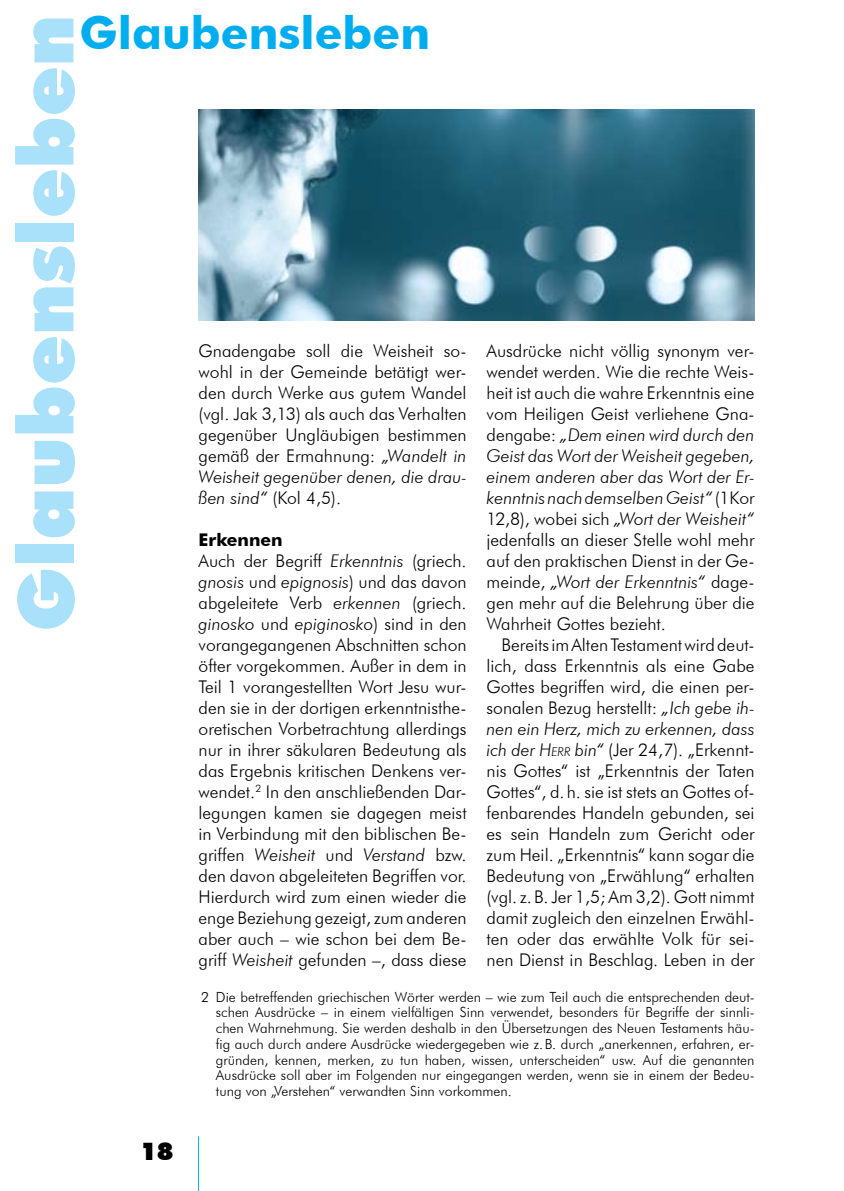
<style>
.page{position:relative;width:844px;height:1191px;background:#fff}
.page>*{position:absolute;margin:0;border:0;box-sizing:border-box;transform-origin:0 0}
.t1{font:900 77px "Futura BT";color:#aae1fa}
.t2{font:700 45.5px "Futura BT";color:#00aeef}
.t3{font:900 24.5px "Futura BT";color:#000}
.t4{font:300 17.5px/21px "Futura BT";color:#000;text-align:justify}
.t5{font:300 14px/15.8px "Futura BT";color:#000;text-align:justify}
.s1{font-style:italic}
.s2{font-weight:700}
.s3{font-style:italic;font-size:12.25px}
</style>
<div class="page">
<hr style="left:198px;top:1136px;width:1px;height:55px;background:#00aeef">
<img style="left:198px;top:109px;width:555px;height:211px">
<h2 class="t2" style="left:79px;top:6px;width:352px">Glaubensleben</h2>
<h1 class="t1" style="left:-1px;top:632px;width:618px;rotate:-90deg">Glaubensleben</h1>
<p class="t4" style="left:198px;top:340px;width:269px">Gnadengabe soll die Weisheit so&shy;wohl in der Gemeinde betätigt wer&shy;den durch Werke aus gutem Wandel (vgl. Jak 3,13) als auch das Verhalten gegenüber Ungläubigen bestimmen gemäß der Ermahnung: <span class="s1">„Wandelt in Weisheit gegenüber denen, die drau&shy;ßen sind“</span> (Kol 4,5).</p>
<p class="t4" style="left:198px;top:529px;width:269px;text-align:left"><span class="s2">Erkennen<br></span>Auch der Begriff <span class="s1">Erkenntnis</span> (griech. <span class="s1">gnosis</span> und <span class="s1">epignosis</span>) und das davon abgeleitete Verb <span class="s1">erkennen</span> (griech. <span class="s1">ginosko</span> und <span class="s1">epiginosko</span>) sind in den vorangegangenen Abschnitten schon öfter vorgekommen. Außer in dem in Teil 1 vorangestellten Wort Jesu wur&shy;den sie in der dortigen erkenntnisthe&shy;oretischen Vorbetrachtung allerdings nur in ihrer säkularen Bedeutung als das Ergebnis kritischen Denkens ver&shy;wendet.<sup>2</sup> In den anschließenden Dar&shy;legungen kamen sie dagegen meist in Verbindung mit den biblischen Be&shy;griffen <span class="s1">Weisheit</span> und <span class="s1">Verstand</span> bzw. den davon abgeleiteten Begriffen vor.<br>Hierdurch wird zum einen wieder die enge Beziehung gezeigt, zum anderen aber auch – wie schon bei dem Be&shy;griff <span class="s1">Weisheit</span> gefunden –, dass diese</p>
<p class="t4" style="left:486px;top:340px;width:269px">Ausdrücke nicht völlig synonym ver&shy;wendet werden. Wie die rechte Weis&shy;heit ist auch die wahre Erkenntnis eine vom Heiligen Geist verliehene Gna&shy;dengabe: <span class="s1">„Dem einen wird durch den Geist das Wort der Weisheit gegeben, einem anderen aber das Wort der Er&shy;kenntnis nach demselben Geist“</span> (1Kor 12,8), wobei sich <span class="s1">„Wort der Weisheit“ </span>jedenfalls an dieser Stelle wohl mehr auf den praktischen Dienst in der Ge&shy;meinde, <span class="s1">„Wort der Erkenntnis“</span> dage&shy;gen mehr auf die Belehrung über die Wahrheit Gottes bezieht.</p>
<p class="t4" style="left:486px;top:634px;width:269px;text-indent:15px">Bereits im Alten Testament wird deut&shy;lich, dass Erkenntnis als eine Gabe Gottes begriffen wird, die einen per&shy;sonalen Bezug herstellt: <span class="s1">„Ich gebe ih&shy;nen ein Herz, mich zu erkennen, dass ich der</span> <span class="s1">H</span><span class="s3">ERR</span> <span class="s1">bin“</span> (Jer 24,7). „Erkennt&shy;nis Gottes“ ist „Erkenntnis der Taten Gottes“, d.h. sie ist stets an Gottes of&shy;fenbarendes Handeln gebunden, sei es sein Handeln zum Gericht oder zum Heil. „Erkenntnis“ kann sogar die Bedeutung von „Erwählung“ erhalten (vgl. z.B. Jer 1,5; Am 3,2). Gott nimmt damit zugleich den einzelnen Erwähl&shy;ten oder das erwählte Volk für sei&shy;nen Dienst in Beschlag. Leben in der</p>
<p class="t5" style="left:216px;top:988px;width:540px;text-indent:-15px">2 Die betreffenden griechischen Wörter werden – wie zum Teil auch die entsprechenden deut&shy;schen Ausdrücke – in einem vielfältigen Sinn verwendet, besonders für Begriffe der sinnli&shy;chen Wahrnehmung. Sie werden deshalb in den Übersetzungen des Neuen Testaments häu&shy;fig auch durch andere Ausdrücke wiedergegeben wie z.B. durch „anerkennen, erfahren, er&shy;gründen, kennen, merken, zu tun haben, wissen, unterscheiden“ usw. Auf die genannten Ausdrücke soll aber im Folgenden nur eingegangen werden, wenn sie in einem der Bedeu&shy;tung von „Verstehen“ verwandten Sinn vorkommen.</p>
<h3 class="t3" style="left:140px;top:1136px;width:35px">18</h3>
</div>
